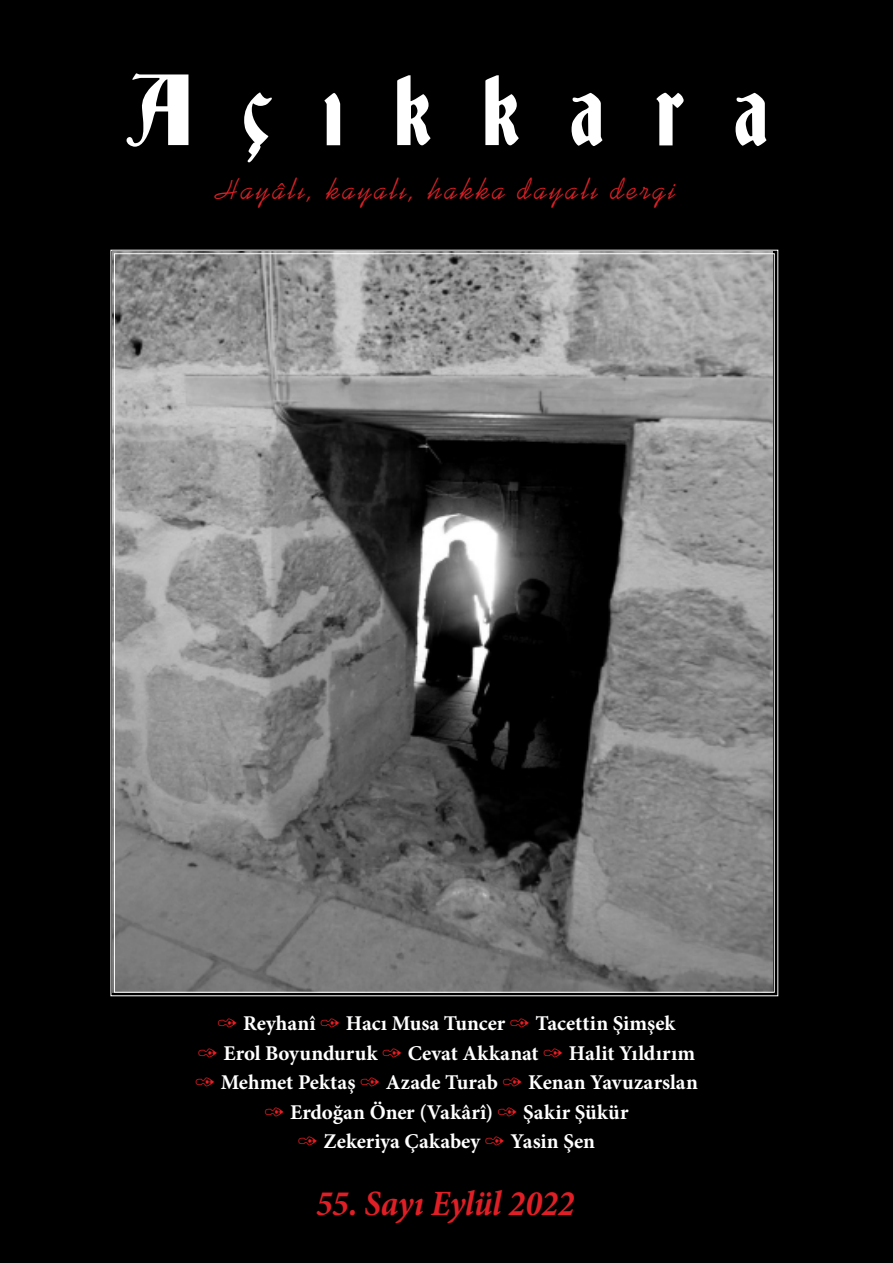
<style>
.page{position:relative;width:893px;height:1263px;background:#000}
.page>*{position:absolute;margin:0;border:0;box-sizing:border-box;transform-origin:0 0}
.Yazi{font:90px "Deutsch Gothic";letter-spacing:.57em;color:#fff}
.Yazi-2{font:italic 700 condensed 36px "Minion Pro";letter-spacing:-.01em;color:#e01e25}
.Yazi-3{font:30px "Kaufmann BT";letter-spacing:.095em;color:#dc1f25}
.Yazi-4{font:700 21px "Minion Pro";letter-spacing:.005em;color:#fff}
</style>
<div class="page">
<svg style="left:110px;top:249px;width:668px;height:747px;background:#787878"></svg>
<p class="Yazi" style="left:125px;top:68px;width:644px">Açıkkara</p>
<p class="Yazi-3" style="left:216px;top:172px;width:462px">Hayâlı, kayalı, hakka dayalı dergi</p>
<p class="Yazi-4" style="left:243px;top:1009px;width:74px">Reyhanî</p>
<p class="Yazi-4" style="left:346px;top:1009px;width:161px">Hacı Musa Tuncer</p>
<p class="Yazi-4" style="left:535px;top:1009px;width:141px">Tacettin Şimşek</p>
<p class="Yazi-4" style="left:223px;top:1038px;width:156px">Erol Boyunduruk</p>
<p class="Yazi-4" style="left:408px;top:1038px;width:132px">Cevat Akkanat</p>
<p class="Yazi-4" style="left:569px;top:1038px;width:128px">Halit Yıldırım</p>
<p class="Yazi-4" style="left:221px;top:1068px;width:136px">Mehmet Pektaş</p>
<p class="Yazi-4" style="left:386px;top:1068px;width:114px">Azade Turab</p>
<p class="Yazi-4" style="left:528px;top:1068px;width:171px">Kenan Yavuzarslan</p>
<p class="Yazi-4" style="left:290px;top:1097px;width:204px">Erdoğan Öner (Vakârî)</p>
<p class="Yazi-4" style="left:523px;top:1097px;width:107px">Şakir Şükür</p>
<p class="Yazi-4" style="left:324px;top:1127px;width:158px">Zekeriya Çakabey</p>
<p class="Yazi-4" style="left:511px;top:1127px;width:86px">Yasin Şen</p>
<p class="Yazi-2" style="left:316px;top:1178px;width:260px">55. Sayı Eylül 2022</p>
</div>
